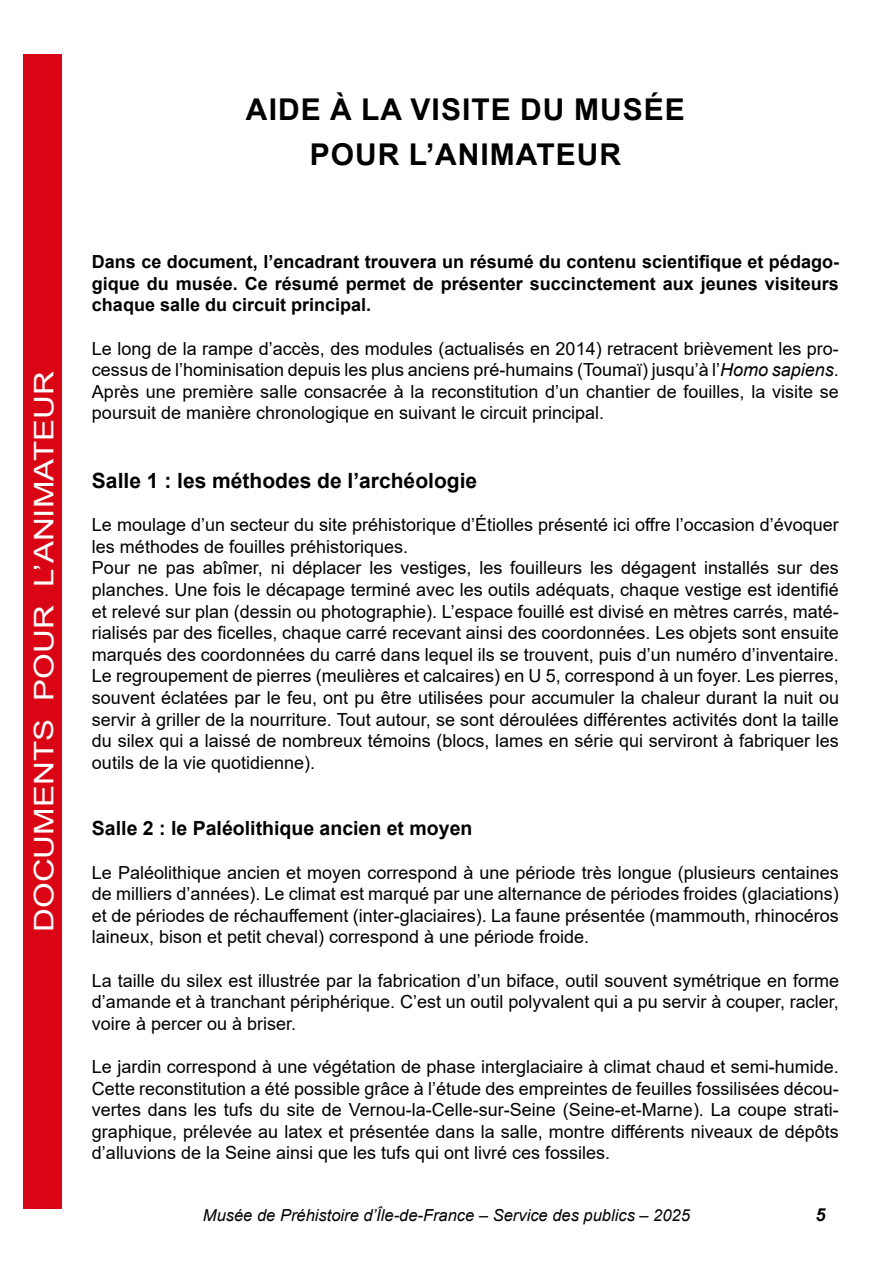
<style>
.page{position:relative;width:893px;height:1263px;background:#fff}
.page>*{position:absolute;margin:0;border:0;box-sizing:border-box;transform-origin:0 0}
.t1{font:700 30px/45px "Arial";letter-spacing:.035em;color:#000;text-align:center}
.t2{font:27px "Arial";color:#fff;scale:1.22 1}
.t3{font:700 21px "Arial";color:#000}
.t4{font:700 19.5px "Arial";color:#000}
.t5{font:18px/21.6px "Arial";color:#000;text-align:justify}
.t6{font:700 18px/21.6px "Arial";color:#000;text-align:justify}
.t7{font:italic 700 18px "Arial";color:#000}
.t8{font:italic 16.5px "Arial";color:#000}
.s1{font-style:italic}
</style>
<div class="page">
<div style="left:23px;top:54px;width:39px;height:1155px;background:#d90514"></div>
<h2 class="t2" style="left:25px;top:932px;width:461px;rotate:-90deg">DOCUMENTS POUR L’ANIMATEUR</h2>
<h1 class="t1" style="left:246px;top:87px;width:440px">AIDE À LA VISITE DU MUSÉE<br>POUR L’ANIMATEUR</h1>
<p class="t6" style="left:92px;top:251px;width:748px">Dans ce document, l’encadrant trouvera un résumé du contenu scientifique et pédago&shy;gique du musée. Ce résumé permet de présenter succinctement aux jeunes visiteurs chaque salle du circuit principal.</p>
<p class="t5" style="left:92px;top:337px;width:748px">Le long de la rampe d’accès, des modules (actualisés en 2014) retracent brièvement les pro&shy;cessus de l’hominisation depuis les plus anciens pré-humains (Toumaï) jusqu’à l’<span class="s1">Homo sapiens</span>.<br>Après une première salle consacrée à la reconstitution d’un chantier de fouilles, la visite se poursuit de manière chronologique en suivant le circuit principal.</p>
<p class="t3" style="left:92px;top:466px;width:387px">Salle 1 : les méthodes de l’archéologie</p>
<p class="t5" style="left:92px;top:514px;width:748px;text-align:left">Le moulage d’un secteur du site préhistorique d’Étiolles présenté ici offre l’occasion d’évoquer les méthodes de fouilles préhistoriques.<br>Pour ne pas abîmer, ni déplacer les vestiges, les fouilleurs les dégagent installés sur des planches. Une fois le décapage terminé avec les outils adéquats, chaque vestige est identifié et relevé sur plan (dessin ou photographie). L’espace fouillé est divisé en mètres carrés, maté&shy;rialisés par des ficelles, chaque carré recevant ainsi des coordonnées. Les objets sont ensuite marqués des coordonnées du carré dans lequel ils se trouvent, puis d’un numéro d’inventaire.<br>Le regroupement de pierres (meulières et calcaires) en U 5, correspond à un foyer. Les pierres, souvent éclatées par le feu, ont pu être utilisées pour accumuler la chaleur durant la nuit ou servir à griller de la nourriture. Tout autour, se sont déroulées différentes activités dont la taille du silex qui a laissé de nombreux témoins (blocs, lames en série qui serviront à fabriquer les outils de la vie quotidienne).</p>
<p class="t4" style="left:92px;top:815px;width:382px">Salle 2 : le Paléolithique ancien et moyen</p>
<p class="t5" style="left:92px;top:861px;width:748px">Le Paléolithique ancien et moyen correspond à une période très longue (plusieurs centaines de milliers d’années). Le climat est marqué par une alternance de périodes froides (glaciations) et de périodes de réchauffement (inter-glaciaires). La faune présentée (mammouth, rhinocéros laineux, bison et petit cheval) correspond à une période froide.</p>
<p class="t5" style="left:92px;top:969px;width:748px">La taille du silex est illustrée par la fabrication d’un biface, outil souvent symétrique en forme d’amande et à tranchant périphérique. C’est un outil polyvalent qui a pu servir à couper, racler, voire à percer ou à briser.</p>
<p class="t5" style="left:92px;top:1056px;width:748px">Le jardin correspond à une végétation de phase interglaciaire à climat chaud et semi-humide.<br>Cette reconstitution a été possible grâce à l’étude des empreintes de feuilles fossilisées décou&shy;vertes dans les tufs du site de Vernou-la-Celle-sur-Seine (Seine-et-Marne). La coupe strati&shy;graphique, prélevée au latex et présentée dans la salle, montre différents niveaux de dépôts d’alluvions de la Seine ainsi que les tufs qui ont livré ces fossiles.</p>
<p class="t8" style="left:203px;top:1204px;width:488px">Musée de Préhistoire d’Île-de-France – Service des publics – 2025</p>
<p class="t7" style="left:816px;top:1203px;width:12px">5</p>
</div>
